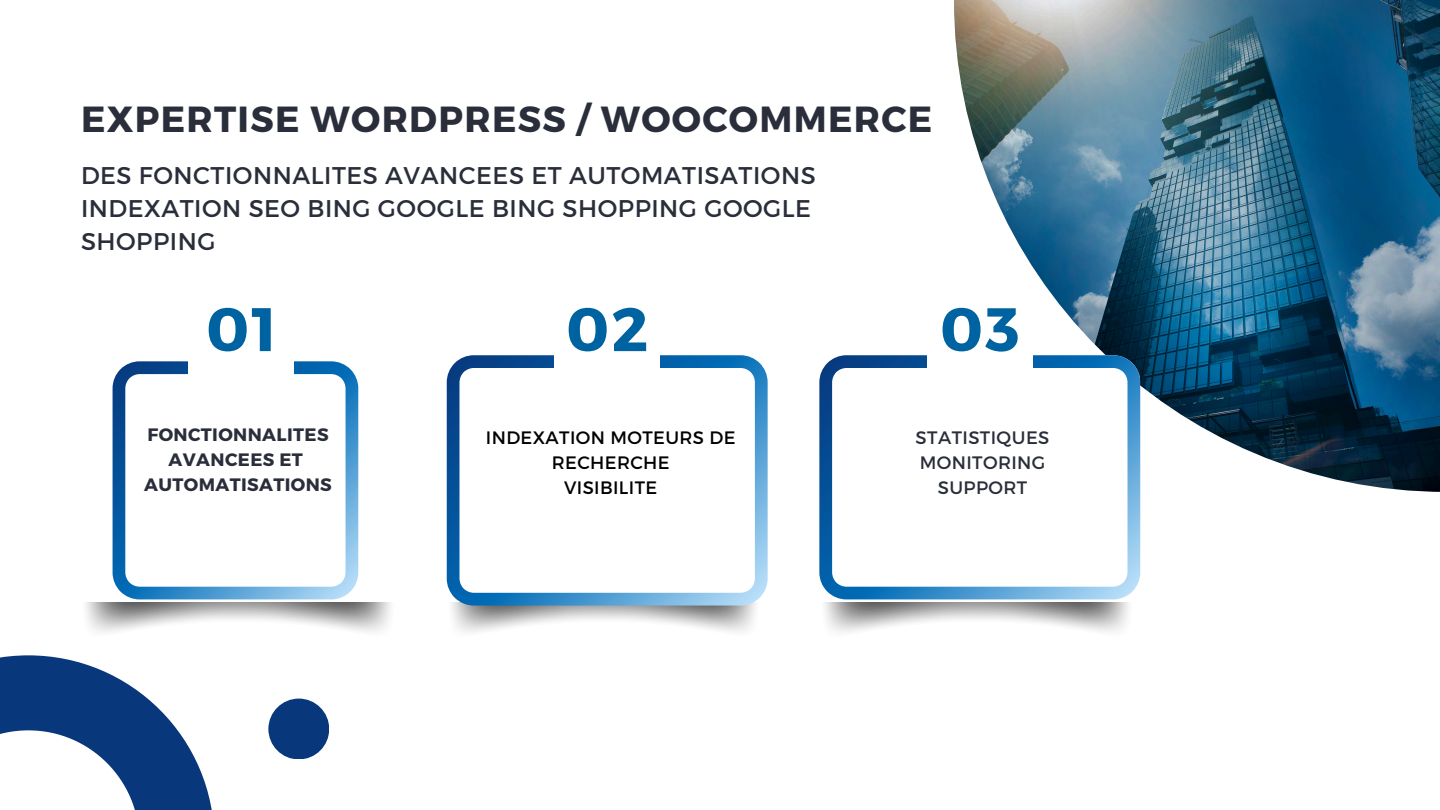
<style>
.page{position:relative;width:1440px;height:810px;background:#fff}
.page>*{position:absolute;margin:0;border:0;box-sizing:border-box;transform-origin:0 0}
.t1{font:700 61.3px "Montserrat";color:#0063a1}
.t2{font:700 36.3px "Montserrat";letter-spacing:.035em;color:#2a2e3a}
.t3{font:24.2px/33.4px "Montserrat";letter-spacing:.02em;color:#2a2e3a}
.t4{font:700 18px/24.8px "Montserrat";letter-spacing:.02em;color:#2a2e3a;text-align:center}
.t5{font:18px/24.8px "Montserrat";letter-spacing:.02em;color:#000;text-align:center}
.t6{font:18px "Montserrat";letter-spacing:.02em;color:#2a2e3a}
</style>
<div class="page">
<img style="left:85px;top:602px;width:306px;height:30px">
<svg style="left:113px;top:361px;width:245px;height:238px"></svg>
<div style="left:188px;top:274px;width:106px;height:104px;background:#fff"></div>
<img style="left:954px;top:0;width:486px;height:492px">
<svg style="left:447px;top:355px;width:321px;height:251px"></svg>
<div style="left:554px;top:274px;width:106px;height:104px;background:#fff"></div>
<img style="left:824px;top:602px;width:305px;height:30px">
<svg style="left:819px;top:355px;width:321px;height:244px"></svg>
<div style="left:927px;top:274px;width:106px;height:104px;background:#fff"></div>
<svg style="left:0;top:655px;width:212px;height:155px"></svg>
<div style="left:268px;top:699px;width:61px;height:60px;background:#08377c;border-radius:50%"></div>
<p class="t2" style="left:81px;top:95px;width:853px">EXPERTISE WORDPRESS / WOOCOMMERCE</p>
<h3 class="t3" style="left:81px;top:157px;width:736px">DES FONCTIONNALITES AVANCEES ET AUTOMATISATIONS<br>INDEXATION SEO BING GOOGLE BING SHOPPING GOOGLE<br>SHOPPING</h3>
<p class="t1" style="left:206px;top:289px;width:72px">01</p>
<h2 class="t1" style="left:566px;top:289px;width:84px">02</h2>
<p class="t1" style="left:940px;top:289px;width:81px">03</p>
<p class="t4" style="left:144px;top:422px;width:189px">FONCTIONNALITES<br>AVANCEES ET<br>AUTOMATISATIONS</p>
<p class="t5" style="left:486px;top:424px;width:251px">INDEXATION MOTEURS DE<br>RECHERCHE</p>
<p class="t5" style="left:564px;top:474px;width:95px">VISIBILITE</p>
<p class="t6" style="left:916px;top:426px;width:135px">STATISTIQUES</p>
<p class="t6" style="left:920px;top:451px;width:127px">MONITORING</p>
<p class="t6" style="left:938px;top:476px;width:91px">SUPPORT</p>
</div>
